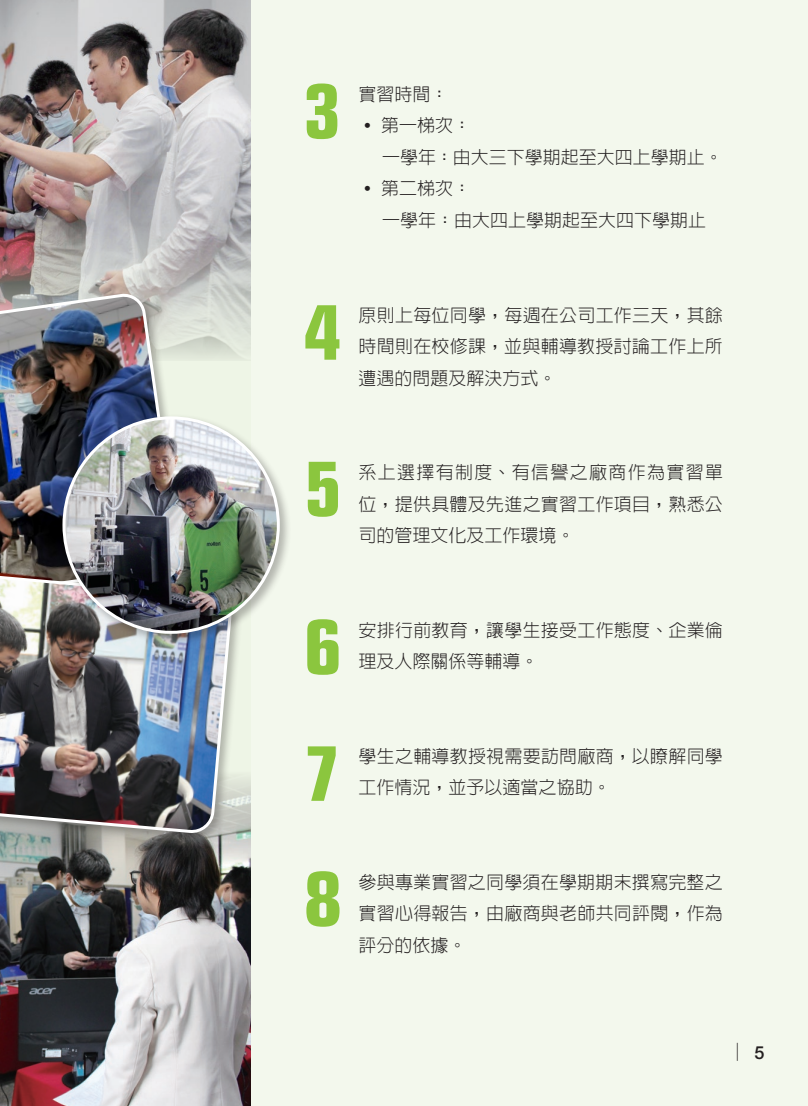
<style>
.page{position:relative;width:808px;height:1106px;background:#f2f8ec}
.page>*{position:absolute;margin:0;border:0;box-sizing:border-box;transform-origin:0 0}
.t1{font:81.6px/157.2px "Eurostile Con Hea";color:#8bc63e;text-align:justify}
.t2{font:300 18px/31.5px "AR Hei B5";letter-spacing:.015em;color:#231f20;text-align:justify}
.t3{font:100 18px "Helvetica Neue LT Std";color:#231f20}
.s1{font-family:"Lin Gothic";font-weight:700}
.s2{font-weight:500}
</style>
<div class="page">
<img style="left:0;top:0;width:251px;height:360px">
<div style="left:0;top:291px;width:189px;height:342px;background:#231f20;opacity:.3"></div>
<img style="left:0;top:294px;width:178px;height:270px">
<img style="left:0;top:773px;width:251px;height:333px">
<div style="left:0;top:564px;width:243px;height:280px;background:#231f20;opacity:.3"></div>
<img style="left:0;top:565px;width:234px;height:270px">
<div style="left:60px;top:414px;width:231px;height:231px;background:#231f20;opacity:.3"></div>
<img style="left:64px;top:418px;width:214px;height:214px;border-radius:107px">
<h1 class="t1" style="left:304px;top:27px;width:39px">3</h1>
<p class="t2" style="left:359px;top:78px;width:92px">實習時間：</p>
<p class="t2" style="left:359px;top:110px;width:114px"><span class="s1">˙</span> 第一梯次：</p>
<p class="t2" style="left:382px;top:141px;width:342px">一學年：由大三下學期起至大四上學期止。</p>
<p class="t2" style="left:359px;top:173px;width:114px"><span class="s1">˙</span> 第二梯次：</p>
<p class="t2" style="left:382px;top:204px;width:325px">一學年：由大四上學期起至大四下學期止</p>
<h1 class="t1" style="left:304px;top:248px;width:39px">4<br>5<br>6</h1>
<p class="t2" style="left:359px;top:299px;width:366px">原則上每位同學，每週在公司工作三天，其餘時間則在校修課，並與輔導教授討論工作上所遭遇的問題及解決方式。</p>
<p class="t2" style="left:359px;top:456px;width:366px">系上選擇有制度、有信譽之廠商作為實習單位，提供具體及先進之實習工作項目，熟悉公司的管理文化及工作環境。</p>
<p class="t2" style="left:359px;top:614px;width:366px">安排行前教育，讓學生接受工作態度、企業倫理及人際關係等輔導。</p>
<h1 class="t1" style="left:304px;top:705px;width:39px;line-height:125.2px">7<br>8</h1>
<p class="t2" style="left:359px;top:740px;width:366px">學生之輔導教授視需要訪問廠商，以瞭解同學工作情況，並予以適當之協助。</p>
<p class="t2" style="left:359px;top:866px;width:366px">參與專業實習之同學須在學期期末撰寫完整之實習心得報告，由廠商與老師共同評閱，作為評分的依據。</p>
<p class="t3" style="left:735px;top:1040px;width:31px">| <span class="s2">5</span></p>
</div>
